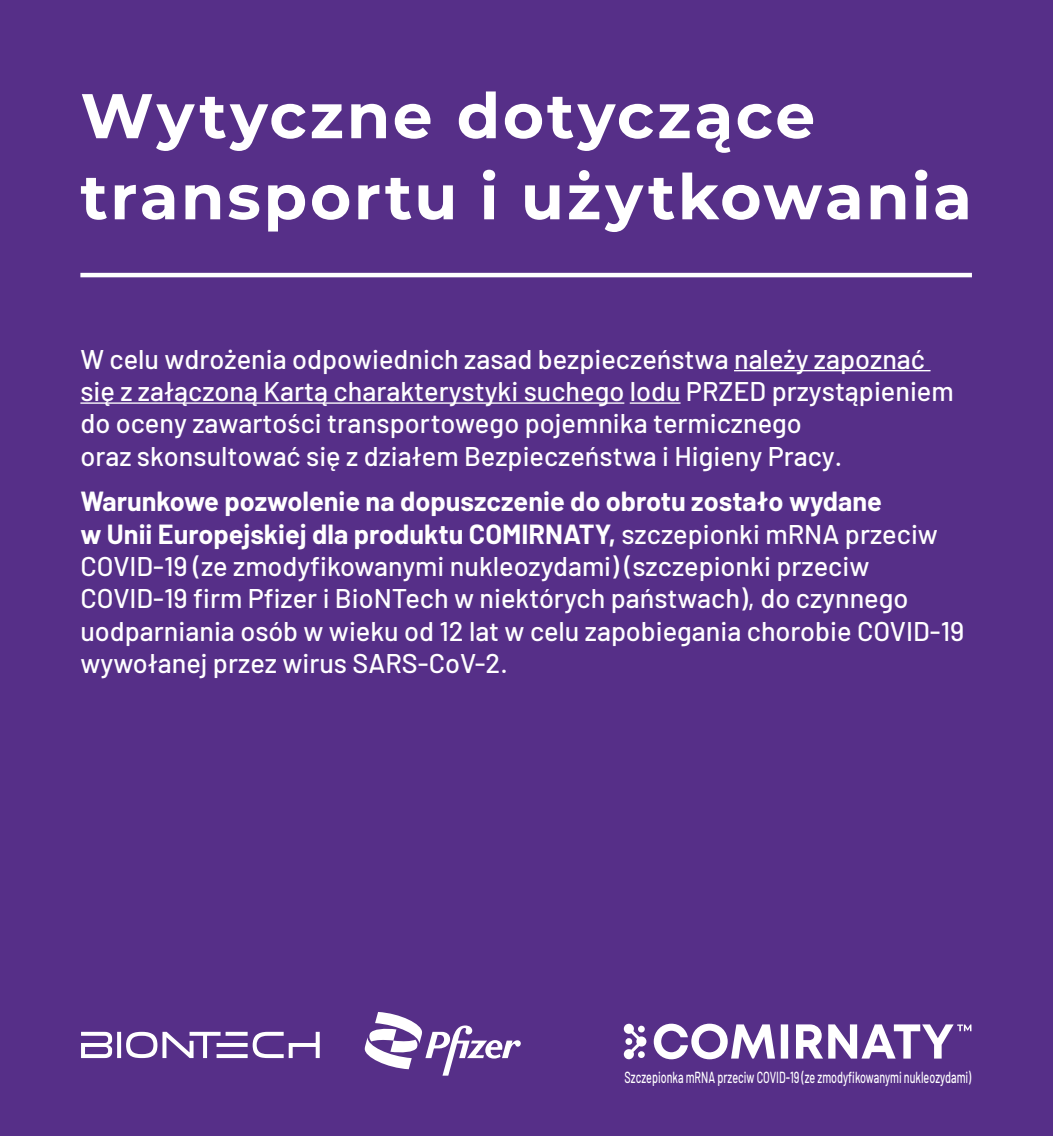
<style>
.page{position:relative;width:1053px;height:1136px;background:#fff}
.page>*{position:absolute;margin:0;border:0;box-sizing:border-box;transform-origin:0 0}
.t1{font:700 63px/81px "Montserrat";letter-spacing:.04em;color:#fff}
.t2{font:500 27px/32.4px "Barlow";color:#fff}
.t3{font:500 15.97px "Barlow";color:#fff;scale:.67 1}
.s1{font-weight:700}
</style>
<div class="page">
<div style="left:0;top:0;width:1052px;height:1135px;background:#562f88"></div>
<hr style="left:80px;top:273px;width:891px;height:4px;background:#fff">
<hr style="left:734px;top:370px;width:196px;height:1px;background:#fff">
<hr style="left:80px;top:402px;width:544px;height:2px;background:#fff">
<hr style="left:629px;top:402px;width:51px;height:2px;background:#fff">
<svg style="left:653px;top:1023px;width:135px;height:36px"></svg>
<svg style="left:796px;top:1024px;width:175px;height:34px"></svg>
<svg style="left:623px;top:1023px;width:23px;height:36px"></svg>
<svg style="left:81px;top:1031px;width:239px;height:26px"></svg>
<svg style="left:365px;top:1012px;width:155px;height:63px"></svg>
<h1 class="t1" style="left:80px;top:72px;width:893px">Wytyczne dotyczące transportu i użytkowania</h1>
<p class="t2" style="left:80px;top:340px;width:874px">W celu wdrożenia odpowiednich zasad bezpieczeństwa należy zapoznać się z załączoną Kartą charakterystyki suchego lodu PRZED przystąpieniem do oceny zawartości transportowego pojemnika termicznego<br>oraz skonsultować się z działem Bezpieczeństwa i Higieny Pracy.</p>
<p class="t2" style="left:80px;top:483px;width:885px"><span class="s1">Warunkowe pozwolenie na dopuszczenie do obrotu zostało wydane<br>w Unii Europejskiej dla produktu COMIRNATY,</span> szczepionki mRNA przeciw COVID-19 (ze zmodyfikowanymi nukleozydami) (szczepionki przeciw COVID-19 firm Pfizer i BioNTech w niektórych państwach), do czynnego uodparniania osób w wieku od 12 lat w celu zapobiegania chorobie COVID-19 wywołanej przez wirus SARS-CoV-2.</p>
<p class="t3" style="left:624px;top:1065px;width:519px">Szczepionka mRNA przeciw COVID-19 (ze zmodyfikowanymi nukleozydami)</p>
</div>
